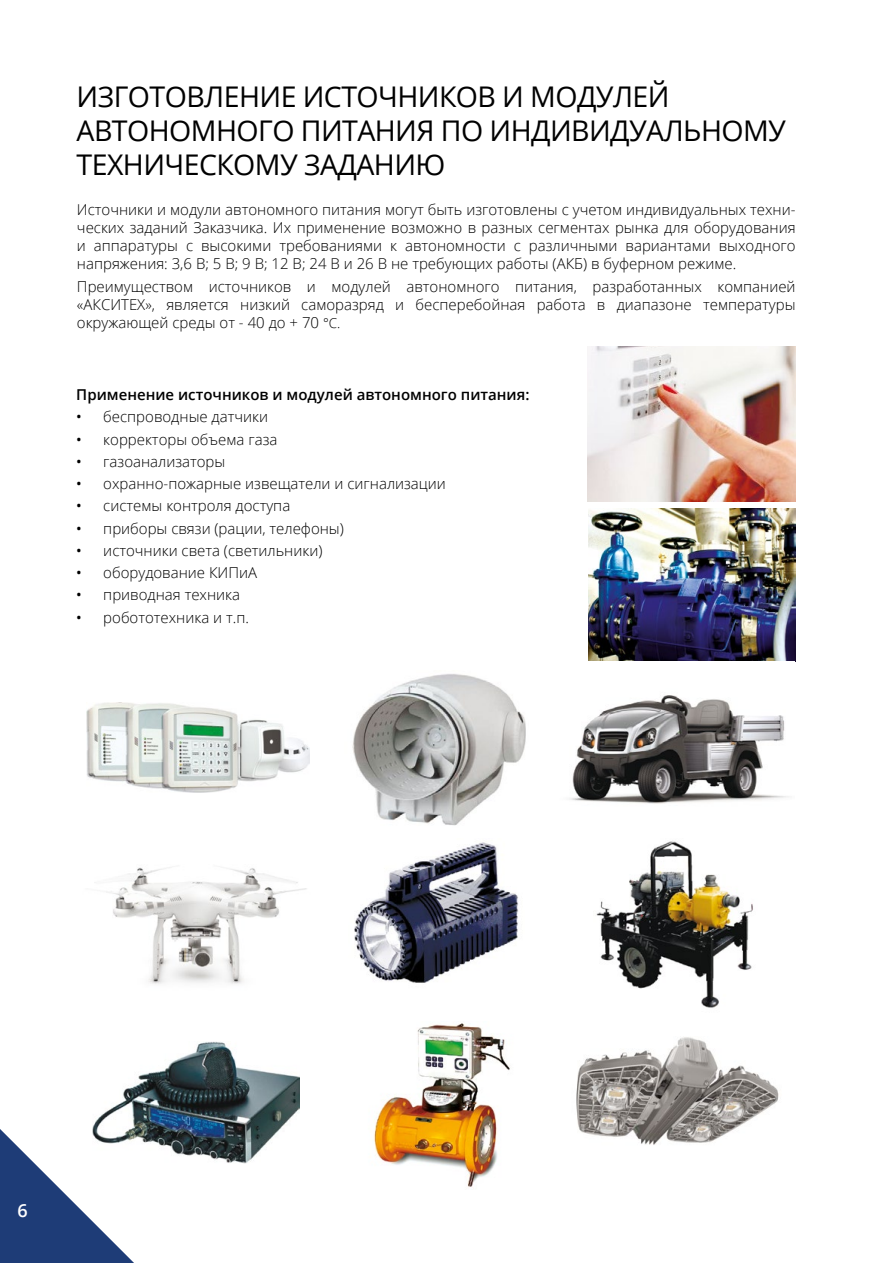
<style>
.page{position:relative;width:893px;height:1263px;background:#fff}
.page>*{position:absolute;margin:0;border:0;box-sizing:border-box;transform-origin:0 0}
.t1{font:28.5px/34.2px "Open Sans";letter-spacing:-.02em;color:#000}
.t2{font:600 18px "Open Sans";color:#fff}
.t3{font:300 15px/18px "Open Sans";color:#000;text-align:justify}
.t4{font:600 15px "Open Sans";color:#000}
.s1{font-size:13.5px}
.s2{font-weight:400}
</style>
<div class="page">
<svg style="left:0;top:1127px;width:134px;height:136px"></svg>
<img style="left:86px;top:702px;width:223px;height:91px">
<img style="left:106px;top:867px;width:201px;height:117px">
<img style="left:93px;top:1042px;width:206px;height:121px">
<img style="left:352px;top:674px;width:174px;height:152px">
<img style="left:588px;top:509px;width:207px;height:152px">
<img style="left:354px;top:842px;width:165px;height:141px">
<img style="left:374px;top:1023px;width:136px;height:164px">
<img style="left:570px;top:695px;width:219px;height:109px">
<img style="left:596px;top:841px;width:157px;height:167px">
<img style="left:576px;top:1037px;width:203px;height:108px">
<img style="left:587px;top:347px;width:208px;height:154px">
<h1 class="t1" style="left:77px;top:79px;width:711px">ИЗГОТОВЛЕНИЕ ИСТОЧНИКОВ И МОДУЛЕЙ<br>АВТОНОМНОГО ПИТАНИЯ ПО ИНДИВИДУАЛЬНОМУ<br>ТЕХНИЧЕСКОМУ ЗАДАНИЮ</h1>
<p class="t3" style="left:77px;top:200px;width:720px">Источники и модули автономного питания могут быть изготовлены с учетом индивидуальных техни&shy;ческих заданий Заказчика. Их применение возможно в разных сегментах рынка для оборудования и аппаратуры с высокими требованиями к автономности с различными вариантами выходного напряжения: 3,6 В; 5 В; 9 В; 12 В; 24 В и 26 В не требующих работы (АКБ) в буферном режиме.</p>
<p class="t3" style="left:77px;top:277px;width:720px">Преимуществом источников и модулей автономного питания, разработанных компанией «АКСИТЕХ», является низкий саморазряд и бесперебойная работа в диапазоне температуры окружающей среды от - 40 до + 70 <span class="s1">°С.</span></p>
<p class="t4" style="left:76px;top:384px;width:455px">Применение источников и модулей автономного питания:</p>
<p class="t3" style="left:76px;top:408px;width:193px"><span class="s2">•</span> беспроводные датчики</p>
<p class="t3" style="left:76px;top:430px;width:203px"><span class="s2">•</span> корректоры объема газа</p>
<p class="t3" style="left:76px;top:452px;width:151px"><span class="s2">•</span> газоанализаторы</p>
<p class="t3" style="left:76px;top:474px;width:371px"><span class="s2">•</span> охранно-пожарные извещатели и сигнализации</p>
<p class="t3" style="left:76px;top:496px;width:215px"><span class="s2">•</span> системы контроля доступа</p>
<p class="t3" style="left:76px;top:519px;width:269px"><span class="s2">•</span> приборы связи (рации, телефоны)</p>
<p class="t3" style="left:76px;top:541px;width:248px"><span class="s2">•</span> источники света (светильники)</p>
<p class="t3" style="left:76px;top:563px;width:182px"><span class="s2">•</span> оборудование КИПиА</p>
<p class="t3" style="left:76px;top:585px;width:165px"><span class="s2">•</span> приводная техника</p>
<p class="t3" style="left:76px;top:608px;width:174px"><span class="s2">•</span> робототехника и т.п.</p>
<p class="t2" style="left:18px;top:1198px;width:12px">6</p>
</div>
